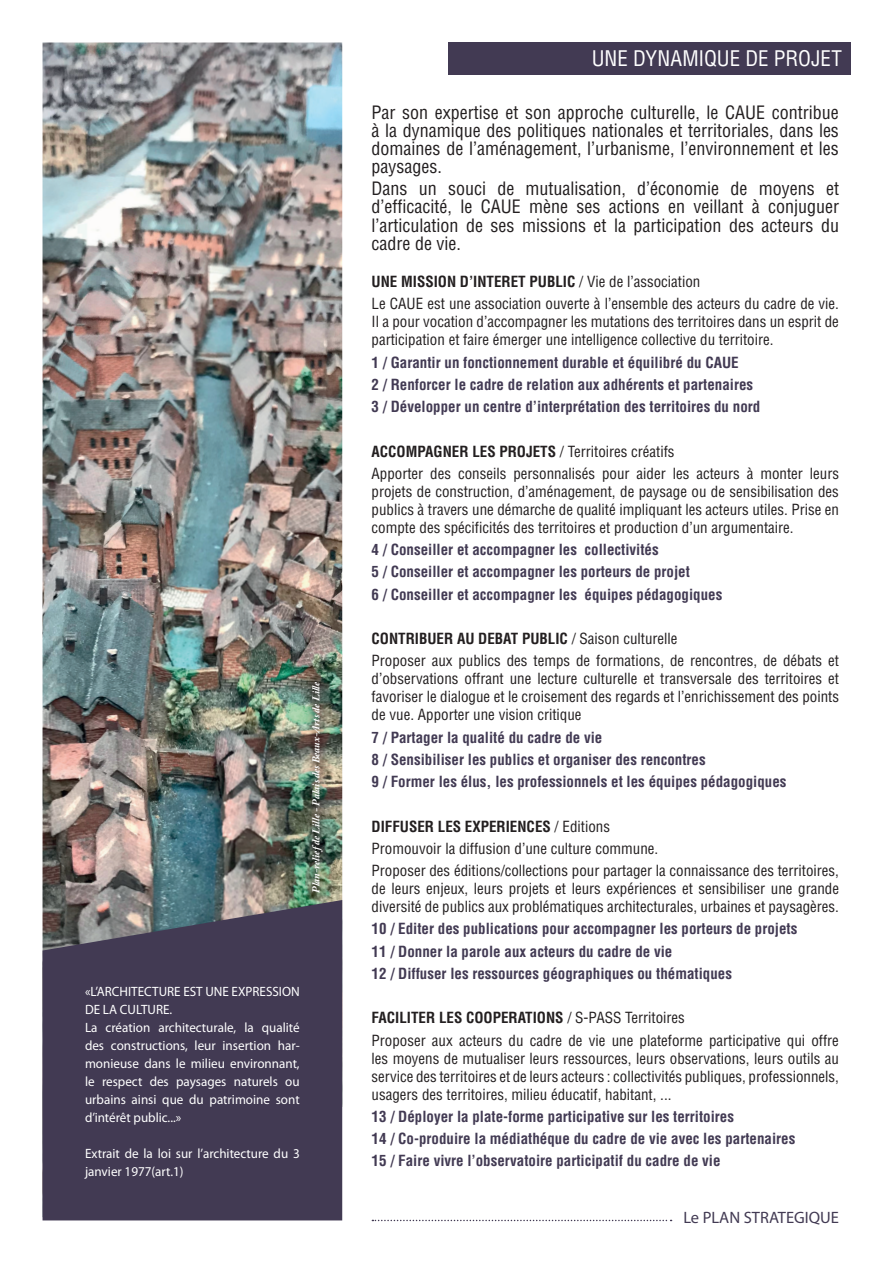
<style>
.page{position:relative;width:893px;height:1263px;background:#fff}
.page>*{position:absolute;margin:0;border:0;box-sizing:border-box;transform-origin:0 0}
.t1{font:condensed 21px "Helvetica LT Std";letter-spacing:-.005em;color:#fff}
.t2{font:condensed 18px/18px "Helvetica LT Std";color:#231f20;text-align:justify}
.t3{font:16.5px "Myriad Pro";color:#423a53}
.t4{font:condensed 15px/18px "Helvetica LT Std";color:#231f20}
.t5{font:700 condensed 15px/22.2px "Helvetica LT Std";color:#423a53}
.t6{font:700 condensed 15px "Helvetica LT Std";color:#231f20}
.t7{font:13.5px/18px "Myriad Pro";color:#fff}
.t8{font:italic 700 10.5px "Adobe Caslon Pro";letter-spacing:-.005em;color:#fff}
.s1{font-weight:700}
.s2{font-weight:400}
</style>
<div class="page">
<img style="left:43px;top:43px;width:299px;height:857px">
<svg style="left:372px;top:1220px;width:300px;height:1px"></svg>
<svg style="left:43px;top:900px;width:299px;height:320px;background:#463f56"></svg>
<div style="left:448px;top:43px;width:402px;height:32px;background:#423a53"></div>
<div style="left:303px;top:673px;width:28px;height:228px;background:#230007;opacity:.4"></div>
<p class="t8" style="left:310px;top:893px;width:213px;rotate:-90deg">Plan-reliefde Lille - Palais des Beaux-Arts de Lille</p>
<p class="t7" style="left:85px;top:982px;width:216px">«L’ARCHITECTURE EST UNE EXPRESSION<br>DE LA CULTURE.<br>La création architecturale, la qualité des constructions, leur insertion har&shy;monieuse dans le milieu environnant, le respect des paysages naturels ou urbains ainsi que du patrimoine sont d’intérêt public...»</p>
<p class="t7" style="left:85px;top:1144px;width:216px">Extrait de la loi sur l’architecture du 3 janvier 1977(art.1)</p>
<h1 class="t1" style="left:592px;top:45px;width:251px">Une dynamiqu e de projet</h1>
<p class="t2" style="left:372px;top:104px;width:469px">Par son expertise et son approche culturelle, le CAUE contribue à la dynamique des politiques nationales et territoriales, dans les domaines de l’aménagement, l’urbanisme, l’environnement et les paysages.</p>
<p class="t2" style="left:372px;top:180px;width:469px">Dans un souci de mutualisation, d’économie de moyens et d’efficacité, le CAUE mène ses actions en veillant à conjuguer l’articulation de ses missions et la participation des acteurs du cadre de vie.</p>
<p class="t4" style="left:372px;top:270px;width:469px;line-height:22.2px"><span class="s1">UNE MISSION D’INTERET PUBLIC</span> / Vie de l’association<br>Le CAUE est une association ouverte à l’ensemble des acteurs du cadre de vie.</p>
<p class="t4" style="left:372px;top:313px;width:469px">I l a pour vocation d’accompagner les mutations des territoires dans un esprit de participation et faire émerger une intelligence collective du territoire.</p>
<p class="t5" style="left:372px;top:351px;width:390px">1 / Garantir un fonctionnement durable et équilibré du CAUE<br>2 / Renforcer le cadre de relation aux adhérents et partenaires<br>3 / Développer un centre d’interprétation des territoires du nord</p>
<p class="t4" style="left:372px;top:440px;width:469px;line-height:22.2px"><span class="s1">ACCOMPAGNER LES PROJETS</span> / Territoires créatifs<br>Apporter des conseils personnalisés pour aider les acteurs à monter leurs</p>
<p class="t4" style="left:372px;top:482px;width:469px;text-align:justify">projets de construction, d’aménagement, de paysage ou de sensibilisation des publics à travers une démarche de qualité impliquant les acteurs utiles. Prise en compte des spécificités des territoires et production d’un argumentaire.</p>
<p class="t5" style="left:372px;top:538px;width:352px">4 / Conseiller et accompagner les collectivités<br>5 / Conseiller et accompagner les porteurs de projet<br>6 / Conseiller et accompagner les équipes pédagogiques</p>
<p class="t4" style="left:372px;top:627px;width:469px;line-height:22.2px"><span class="s1">CONTRIBUER AU DEBAT PUBLIC</span> / Saison culturelle<br>Proposer aux publics des temps de formations, de rencontres, de débats et</p>
<p class="t4" style="left:372px;top:670px;width:469px;text-align:justify">d’observations offrant une lecture culturelle et transversale des territoires et favoriser le dialogue et le croisement des regards et l’enrichissement des points de vue. Apporter une vision critique</p>
<p class="t5" style="left:372px;top:726px;width:416px">7 / Partager la qualité du cadre de vie<br>8 / Sensibiliser les publics et organiser des rencontres<br>9 / Former les élus, les professionnels et les équipes pédagogiques</p>
<p class="t4" style="left:372px;top:815px;width:469px;line-height:22.2px"><span class="s1">DIFFUSER LES EXPERIENCES</span> / Editions<br>Promouvoir la diffusion d’une culture commune.<br>Proposer des éditions/collections pour partager la connaissance des territoires,</p>
<p class="t4" style="left:372px;top:880px;width:469px">de leurs enjeux, leurs projets et leurs expériences et sensibiliser une grande diversité de publics aux problématiques architecturales, urbaines et paysagères.</p>
<p class="t5" style="left:372px;top:918px;width:427px">10 / Editer des publications pour accompagner les porteurs de projets<br>11 / Donner la parole aux acteurs du cadre de vie<br>12 / Diffuser les ressources géographiques ou thématiques</p>
<p class="t6" style="left:372px;top:1008px;width:226px">FACILITER LES COOPERATIONS <span class="s2">/ S-PASS</span></p>
<p class="t4" style="left:372px;top:1007px;width:469px;line-height:22.2px;text-indent:254px">Territoires<br>Proposer aux acteurs du cadre de vie une plateforme participative qui offre</p>
<p class="t4" style="left:372px;top:1049px;width:469px;text-align:justify">les moyens de mutualiser leurs ressources, leurs observations, leurs outils au service des territoires et de leurs acteurs : collectivités publiques, professionnels, usagers des territoires, milieu éducatif, habitant, ...</p>
<p class="t5" style="left:372px;top:1105px;width:425px">13 / Déployer la plate-forme participative sur les territoires<br>14 / Co-produire la médiathéque du cadre de vie avec les partenaires<br>15 / Faire vivre l’observatoire participatif du cadre de vie</p>
<p class="t3" style="left:683px;top:1207px;width:157px">Le PLAN STRATEGIQUE</p>
</div>
